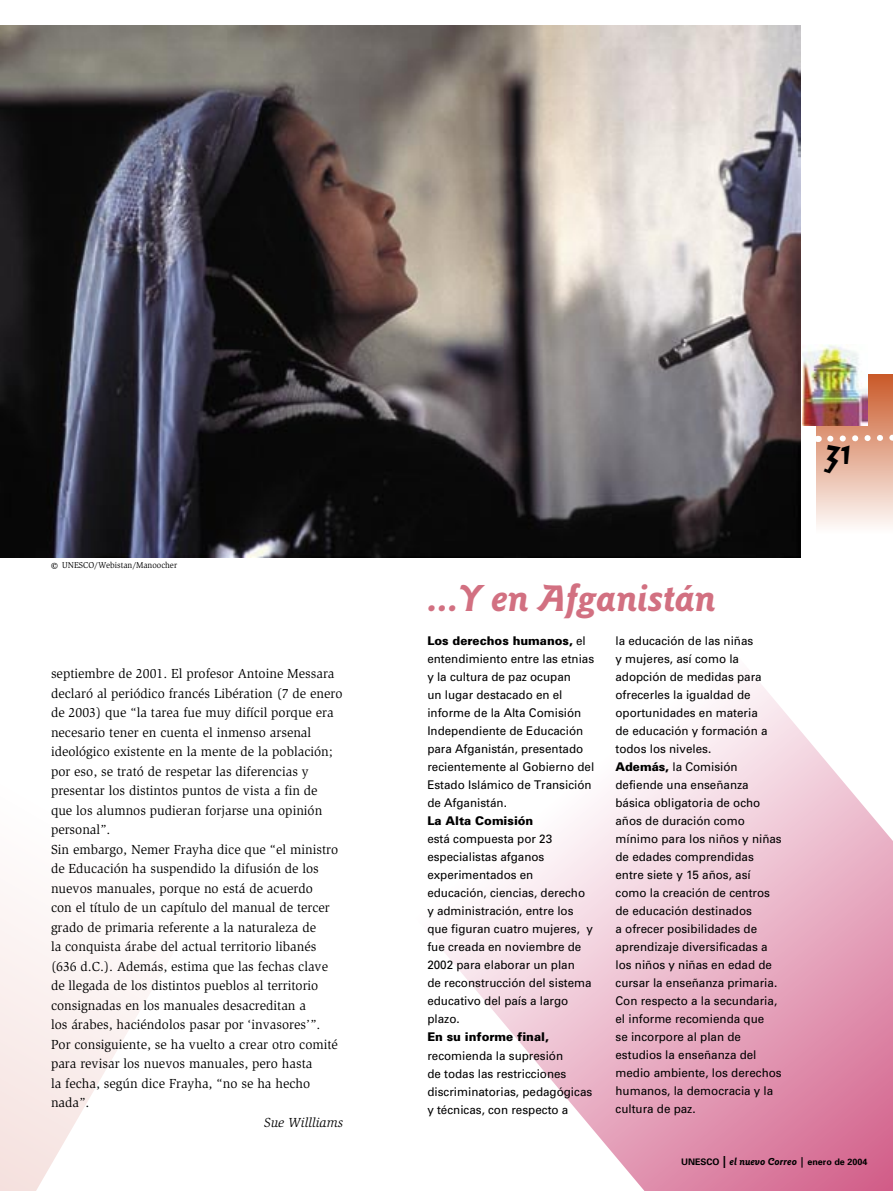
<style>
.page{position:relative;width:893px;height:1191px;background:#fff}
.page>*{position:absolute;margin:0;border:0;box-sizing:border-box;transform-origin:0 0}
.t1{font:italic 700 39px "Goudy Sans";color:#d27081}
.t2{font:700 36px "Elektrix";color:#000}
.t3{font:13.5px/19.5px "Slimbach";color:#000}
.t4{font:italic 13.5px "Slimbach";color:#000}
.t5{font:12px/18px "Univers";color:#000}
.t6{font:900 12px "Univers";color:#000}
.t7{font:700 9px "Univers";color:#000}
.t8{font:8.7px "Slimbach";color:#000;scale:.95 1}
.s1{font-size:13.5px}
.s2{font-weight:900}
.s3{font-size:12px}
.s4{font-family:"Goudy Sans";font-style:italic;font-size:10.5px}
</style>
<div class="page">
<div style="left:816px;top:374px;width:77px;height:160px;background:linear-gradient(to bottom,#c95928,#fefdfc)"></div>
<svg style="left:816px;top:431px;width:77px;height:14px"></svg>
<img style="left:802px;top:344px;width:65px;height:81px">
<svg style="left:437px;top:676px;width:456px;height:515px"></svg>
<img style="left:0;top:26px;width:801px;height:532px">
<svg style="left:0;top:428px;width:207px;height:763px"></svg>
<p class="t8" style="left:51px;top:560px;width:134px"><span class="s1">©</span> UNESCO/Webistan/Manoocher</p>
<p class="t3" style="left:51px;top:664px;width:293px">septiembre de 2001. El profesor Antoine Messara declaró al periódico francés Libération (7 de enero de 2003) que “la tarea fue muy difícil porque era necesario tener en cuenta el inmenso arsenal ideológico existente en la mente de la población; por eso, se trató de respetar las diferencias y presentar los distintos puntos de vista a fin de<br>que los alumnos pudieran forjarse una opinión personal”.<br>Sin embargo, Nemer Frayha dice que “el ministro de Educación ha suspendido la difusión de los nuevos manuales, porque no está de acuerdo<br>con el título de un capítulo del manual de tercer grado de primaria referente a la naturaleza de<br>la conquista árabe del actual territorio libanés (636 d.C.). Además, estima que las fechas clave de llegada de los distintos pueblos al territorio consignadas en los manuales desacreditan a<br>los árabes, haciéndolos pasar por ‘invasores’”.<br>Por consiguiente, se ha vuelto a crear otro comité para revisar los nuevos manuales, pero hasta<br>la fecha, según dice Frayha, “no se ha hecho nada”.</p>
<p class="t4" style="left:264px;top:1114px;width:81px">Sue Willliams</p>
<h2 class="t2" style="left:824px;top:431px;width:28px">31</h2>
<h1 class="t1" style="left:427px;top:575px;width:290px">...Y en Afganistán</h1>
<p class="t5" style="left:427px;top:632px;width:168px"><span class="s2">Los derechos humanos,</span> el entendimiento entre las etnias y la cultura de paz ocupan<br>un lugar destacado en el informe de la Alta Comisión<br>Independiente de Educación para Afganistán, presentado recientemente al Gobierno del<br>Estado Islámico de Transición de Afganistán.</p>
<p class="t6" style="left:427px;top:813px;width:108px">La Alta Comisión</p>
<p class="t5" style="left:427px;top:830px;width:167px">está compuesta por 23 especialistas afganos experimentados en educación, ciencias, derecho y administración, entre los que figuran cuatro mujeres, y fue creada en noviembre de<br>2002 para elaborar un plan<br>de reconstrucción del sistema educativo del país a largo plazo.</p>
<p class="t6" style="left:427px;top:1029px;width:123px">En su informe final,</p>
<p class="t5" style="left:427px;top:1046px;width:166px">recomienda la supresión<br>de todas las restricciones discriminatorias, pedagógicas y técnicas, con respecto a</p>
<p class="t5" style="left:615px;top:631px;width:168px">la educación de las niñas<br>y mujeres, así como la adopción de medidas para ofrecerles la igualdad de oportunidades en materia<br>de educación y formación a todos los niveles.<br><span class="s2">Además,</span> la Comisión defiende una enseñanza básica obligatoria de ocho años de duración como mínimo para los niños y niñas de edades comprendidas entre siete y 15 años, así como la creación de centros de educación destinados<br>a ofrecer posibilidades de aprendizaje diversificadas a los niños y niñas en edad de cursar la enseñanza primaria.<br>Con respecto a la secundaria, el informe recomienda que<br>se incorpore al plan de estudios la enseñanza del medio ambiente, los derechos humanos, la democracia y la cultura de paz.</p>
<p class="t7" style="left:681px;top:1156px;width:188px">UNESCO <span class="s3">|</span> <span class="s4">el nuevo Correo |</span> enero de 2004</p>
</div>
